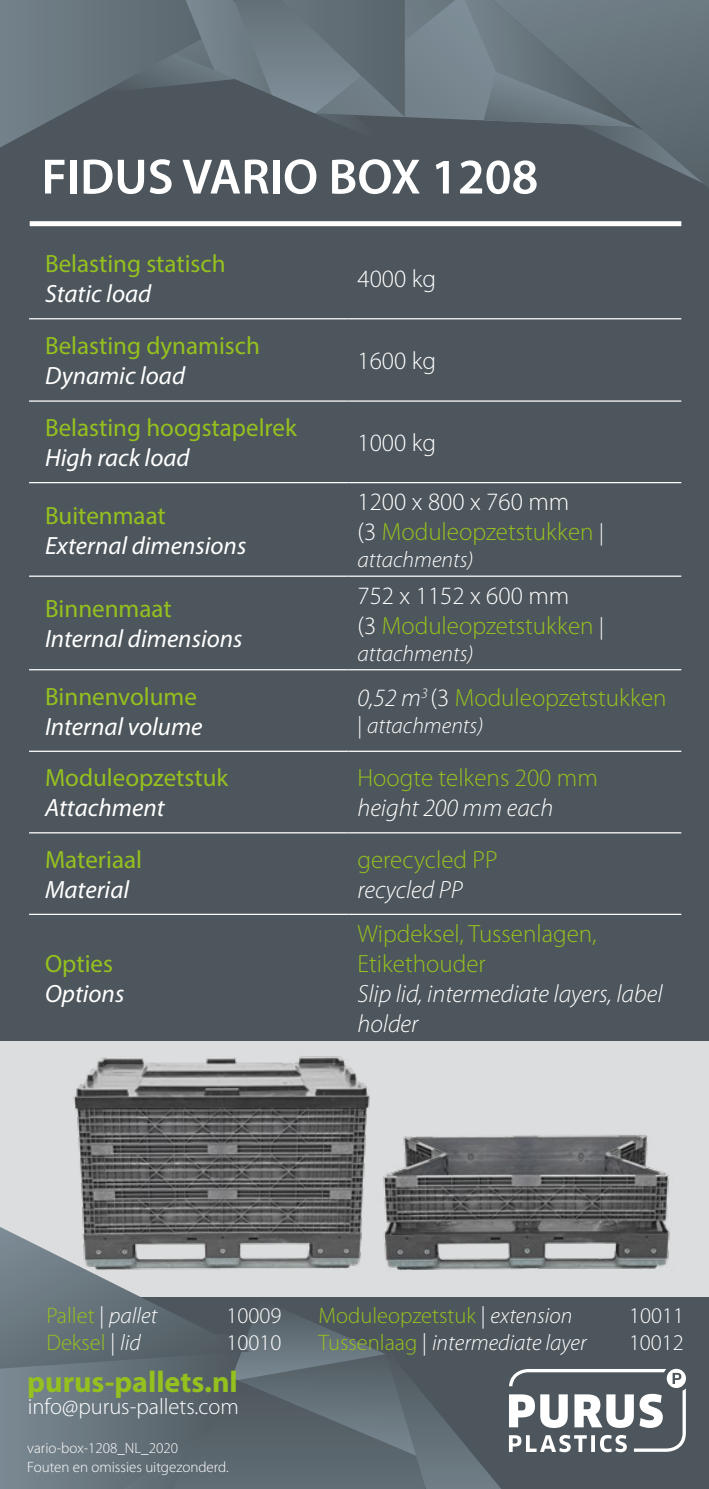
<style>
.page{position:relative;width:709px;height:1489px;background:#fff}
.page>*{position:absolute;margin:0;border:0;box-sizing:border-box;transform-origin:0 0}
.t1{font:600 50px "Myriad Pro";color:#fff}
.t2{font:700 30px "Myriad Pro";color:#95c11f}
.t3{font:300 25px/30px "Myriad Pro";color:#95c11f}
.t4{font:25px "Myriad Pro";color:#95c11f}
.t5{font:italic 25px "Myriad Pro";color:#fff}
.t6{font:italic 300 25px/30px "Myriad Pro";color:#fff}
.t7{font:300 25px "Myriad Pro";color:#fff}
.t8{font:italic 300 22.5px "Myriad Pro";color:#fff}
.t9{font:300 22.5px "Myriad Pro";color:#95c11f}
.t10{font:300 22.5px "Myriad Pro";color:#fff}
.t11{font:300 15px/18.5px "Myriad Pro";color:#fff}
.s1{color:#fff}
.s2{font-size:22.5px;color:#fff}
.s3{font-style:italic;color:#fff}
.s4{font-style:normal}
.s5{font-style:normal;color:#95c11f}
</style>
<div class="page">
<div style="left:0;top:0;width:709px;height:1488px;background:#4d565c"></div>
<svg style="left:0;top:0;width:709px;height:187px"></svg>
<svg style="left:509px;top:1368px;width:177px;height:83px"></svg>
<div style="left:30px;top:221px;width:651px;height:5px;background:#fff"></div>
<div style="left:0;top:1041px;width:709px;height:255px;background:#dbddde"></div>
<svg style="left:0;top:1227px;width:500px;height:261px"></svg>
<hr style="left:29px;top:318px;width:319px;height:1px;background:#fff">
<hr style="left:348px;top:318px;width:333px;height:1px;background:#fff">
<hr style="left:29px;top:400px;width:319px;height:1px;background:#fff">
<hr style="left:348px;top:400px;width:333px;height:1px;background:#fff">
<hr style="left:29px;top:482px;width:319px;height:1px;background:#fff">
<hr style="left:348px;top:482px;width:333px;height:1px;background:#fff">
<hr style="left:29px;top:575px;width:319px;height:1px;background:#fff">
<hr style="left:348px;top:575px;width:333px;height:1px;background:#fff">
<hr style="left:29px;top:669px;width:319px;height:1px;background:#fff">
<hr style="left:348px;top:669px;width:333px;height:1px;background:#fff">
<hr style="left:29px;top:750px;width:319px;height:2px;background:#fff">
<hr style="left:348px;top:750px;width:333px;height:2px;background:#fff">
<hr style="left:29px;top:832px;width:319px;height:1px;background:#fff">
<hr style="left:348px;top:832px;width:333px;height:1px;background:#fff">
<hr style="left:29px;top:913px;width:319px;height:1px;background:#fff">
<hr style="left:348px;top:913px;width:333px;height:1px;background:#fff">
<img style="left:26px;top:1056px;width:299px;height:238px">
<img style="left:325px;top:1056px;width:384px;height:242px">
<h1 class="t1" style="left:41px;top:145px;width:498px">FIDUS VARIO BOX 1208</h1>
<p class="t4" style="left:45px;top:248px;width:182px">Belasting statisch</p>
<p class="t5" style="left:45px;top:280px;width:108px">Static load</p>
<p class="t4" style="left:45px;top:330px;width:216px">Belasting dynamisch</p>
<p class="t5" style="left:45px;top:362px;width:142px">Dynamic load</p>
<p class="t4" style="left:45px;top:412px;width:253px">Belasting hoogstapelrek</p>
<p class="t5" style="left:45px;top:444px;width:146px">High rack load</p>
<p class="t4" style="left:45px;top:500px;width:122px">Buitenmaat</p>
<p class="t5" style="left:45px;top:532px;width:203px">External dimensions</p>
<p class="t4" style="left:45px;top:593px;width:128px">Binnenmaat</p>
<p class="t5" style="left:45px;top:625px;width:199px">Internal dimensions</p>
<p class="t4" style="left:45px;top:681px;width:153px">Binnenvolume</p>
<p class="t5" style="left:45px;top:713px;width:159px">Internal volume</p>
<p class="t4" style="left:45px;top:762px;width:185px">Moduleopzetstuk</p>
<p class="t5" style="left:45px;top:794px;width:121px">Attachment</p>
<p class="t4" style="left:45px;top:844px;width:98px">Materiaal</p>
<p class="t5" style="left:45px;top:876px;width:86px">Material</p>
<p class="t4" style="left:45px;top:948px;width:69px">Opties</p>
<p class="t5" style="left:45px;top:980px;width:81px">Options</p>
<p class="t7" style="left:357px;top:265px;width:80px">4000 kg</p>
<p class="t7" style="left:357px;top:347px;width:80px">1600 kg</p>
<p class="t7" style="left:357px;top:429px;width:80px">1000 kg</p>
<p class="t3" style="left:357px;top:487px;width:248px"><span class="s1">1200 x 800 x 760 mm<br>(3</span> Moduleopzetstukken <span class="s2">|</span></p>
<p class="t8" style="left:357px;top:548px;width:118px">attachments)</p>
<p class="t3" style="left:357px;top:581px;width:248px"><span class="s1">752 x 1152 x 600 mm<br>(3</span> Moduleopzetstukken <span class="s2">|</span></p>
<p class="t8" style="left:357px;top:641px;width:118px">attachments)</p>
<p class="t3" style="left:357px;top:683px;width:310px"><span class="s3">0,52 m</span><sup>3</sup> <span class="s1">(3</span> Moduleopzetstukken</p>
<p class="t8" style="left:357px;top:714px;width:127px"><span class="s4">|</span> attachments)</p>
<p class="t3" style="left:357px;top:763px;width:242px">Hoogte telkens 200 mm</p>
<p class="t6" style="left:357px;top:793px;width:197px">height 200 mm each</p>
<p class="t3" style="left:357px;top:845px;width:142px">gerecycled PP</p>
<p class="t6" style="left:357px;top:875px;width:107px">recycled PP</p>
<p class="t3" style="left:357px;top:919px;width:241px">Wipdeksel, Tussenlagen,<br>Etikethouder</p>
<p class="t6" style="left:357px;top:979px;width:306px">Slip lid, intermediate layers, label holder</p>
<p class="t9" style="left:46px;top:1303px;width:112px">Pallet <span class="s1">|</span> <span class="s3">pallet</span></p>
<p class="t10" style="left:226px;top:1303px;width:56px">10009</p>
<p class="t9" style="left:46px;top:1330px;width:96px">Deksel <span class="s1">|</span> <span class="s3">lid</span></p>
<p class="t10" style="left:226px;top:1330px;width:56px">10010</p>
<p class="t2" style="left:27px;top:1364px;width:212px">purus-pallets.nl</p>
<p class="t10" style="left:28px;top:1393px;width:213px">info@purus-pallets.com</p>
<p class="t11" style="left:27px;top:1439px;width:203px">vario-box-1208_NL_2020<br>Fouten en omissies uitgezonderd.</p>
<p class="t9" style="left:318px;top:1303px;width:255px">Moduleopzetstuk <span class="s1">|</span> <span class="s3">extension</span></p>
<p class="t10" style="left:629px;top:1303px;width:56px">10011</p>
<p class="t8" style="left:318px;top:1330px;width:269px"><span class="s5">Tussenlaag</span> <span class="s4">|</span> intermediate layer</p>
<p class="t10" style="left:629px;top:1330px;width:56px">10012</p>
</div>
